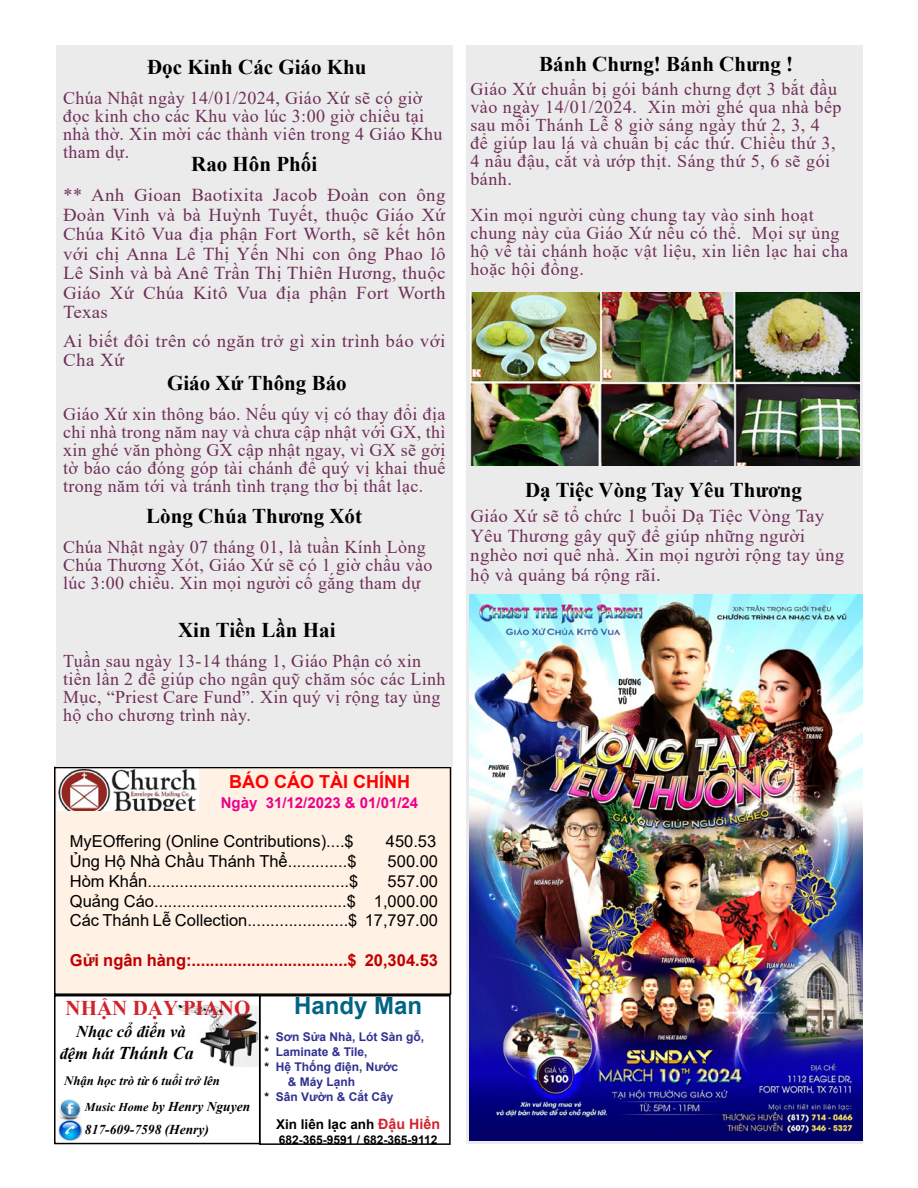
<style>
.page{position:relative;width:918px;height:1188px;background:#fff}
.page>*{position:absolute;margin:0;border:0;box-sizing:border-box;transform-origin:0 0}
.t1{font:700 24px "Arial";color:#006484}
.t2{font:700 21px "Times New Roman";color:#000}
.t3{font:700 21px "Times New Roman";color:#d2232a}
.t4{font:18.15px/19.5px "Times New Roman";letter-spacing:.02em;color:#6e2f58}
.t5{font:18px/18px "Times New Roman";letter-spacing:.02em;color:#6e2f58}
.t6{font:700 18px "Arial";color:#f00}
.t7{font:16.5px/19.8px "Arial";color:#000;text-align:justify}
.t8{font:700 16.5px "Arial";color:#c00000}
.t9{font:italic 700 16.5px/22.2px "Times New Roman";color:#000;text-align:center}
.t10{font:700 15px "Arial";color:#ec008c}
.t11{font:italic 700 13.5px/22.2px "Times New Roman";color:#000}
.t12{font:700 13.5px "Arial";color:#000}
.t13{font:italic 700 12.75px "Times New Roman";color:#000}
.t14{font:700 12px "Arial";color:#2f3191}
.t15{font:700 12px "Arial";color:#000}
.s1{font-size:18px}
.s2{font-size:12px}
.s3{color:#000}
.s4{font-size:14.25px;color:#d2232a}
</style>
<div class="page">
<div style="left:55px;top:768px;width:396px;height:226px;background:#fff1e4"></div>
<div style="left:54px;top:767px;width:397px;height:228px;border:2px solid #000"></div>
<img style="left:57px;top:769px;width:142px;height:42px">
<div style="left:57px;top:45px;width:396px;height:722px;background:#ecebec"></div>
<img style="left:175px;top:1005px;width:83px;height:61px">
<div style="left:54px;top:995px;width:207px;height:149px;border:2px solid #000"></div>
<div style="left:466px;top:45px;width:397px;height:1099px;background:#ecebec"></div>
<img style="left:59px;top:1099px;width:23px;height:41px">
<div style="left:259px;top:995px;width:192px;height:150px;border:2px solid #000"></div>
<img style="left:470px;top:293px;width:390px;height:172px">
<img style="left:469px;top:595px;width:394px;height:545px">
<p class="t2" style="left:147px;top:52px;width:221px">Đọc Kinh Các Giáo Khu</p>
<p class="t5" style="left:63px;top:89px;width:381px">Chúa Nhật ngày 14/01/2024, Giáo Xứ sẽ có giờ<br>đọ c kinh cho các Khu vào lúc 3:00 giờ chiều tại nhà thờ. Xin mời các thành viên trong 4 Giáo Khu tham dự .</p>
<p class="t2" style="left:191px;top:149px;width:128px">Rao Hôn Phối</p>
<p class="t4" style="left:63px;top:185px;width:384px;text-align:justify">** Anh Gioan Baotixita Jacob Đoàn con ông Đoàn Vinh và bà Huỳnh Tuyết, thuộc Giáo Xứ Chúa Kitô Vua địa phận Fort Worth, sẽ kết hôn với chị Anna Lê Thị Yến Nhi con ông Phao lô Lê Sinh và bà Anê Trần Thị Thiên Hương, thuộc Giáo Xứ Chúa Kitô Vua địa phận Fort Worth Texas</p>
<p class="t4" style="left:63px;top:331px;width:384px">Ai biết đôi trên có ngăn trở gì xin trình báo với<br>Cha Xứ</p>
<p class="t2" style="left:167px;top:368px;width:181px">Giáo Xứ Thông Báo</p>
<p class="t5" style="left:63px;top:404px;width:384px">Giáo Xứ xin thông báo. Nếu qúy vị có thay đổi địa chỉ nhà trong năm nay và chưa cập nhật với GX, thì xin ghé văn phòng GX cập nhật ngay, vì GX sẽ gởi tờ báo cáo đóng góp tài chánh để quý vị khai thuế trong năm tới và tránh tình trạng thơ bị thất lạc.</p>
<p class="t2" style="left:146px;top:501px;width:217px">Lòng Chúa Thương Xót</p>
<p class="t5" style="left:63px;top:538px;width:371px">Chúa Nhật ngày 07 tháng 01, là tuần Kính Lòng<br>Chúa Thương Xót, Giáo Xứ sẽ có 1 giờ chầu vào lúc 3:00 chiều. Xin mọi người cố gắng tham dự</p>
<p class="t2" style="left:178px;top:614px;width:159px">Xin Tiền Lần Hai</p>
<p class="t5" style="left:63px;top:651px;width:384px">Tuần sau ngày 13-14 tháng 1, Giáo Phận có xin tiền lần 2 để giúp cho ngân quỹ chăm só c các Linh Mục, “Priest Care Fund”. Xin quý vị rộng tay ủng hộ cho chương trình này.</p>
<p class="t6" style="left:229px;top:769px;width:182px">BÁO CÁO TÀI CHÍNH</p>
<p class="t10" style="left:221px;top:792px;width:199px">Ngày 31/12/2023 &amp; 01/01/24</p>
<p class="t7" style="left:70px;top:831px;width:285px">MyEOffering (Online Contributions)....$</p>
<p class="t7" style="left:386px;top:831px;width:52px">450.53</p>
<p class="t7" style="left:70px;top:851px;width:288px">Ủng Hộ Nhà Chầu Thánh Thể.............$</p>
<p class="t7" style="left:388px;top:851px;width:52px">500.00</p>
<p class="t7" style="left:70px;top:871px;width:290px">Hòm Khấn............................................$</p>
<p class="t7" style="left:70px;top:871px;width:370px;text-indent:318px">557.00<br>Quảng Cáo..........................................$ 1,000.00<br>Các Thánh Lễ Collection......................$ 17,797.00</p>
<p class="t8" style="left:70px;top:949px;width:370px">Gửi ngân hàng:..................................$ 20,304.53</p>
<p class="t3" style="left:66px;top:993px;width:186px">NHẬN DẠY PIANO</p>
<p class="t9" style="left:60px;top:1020px;width:136px">Nhạc cổ điển và đệm hát <span class="s1">Thánh Ca</span></p>
<p class="t13" style="left:64px;top:1072px;width:157px">Nhận học trò từ 6 tuổi trở lên</p>
<p class="t11" style="left:85px;top:1095px;width:167px"><span class="s2">Music Home</span> by Henry Nguyen<br>817-609-7598 (Henry)</p>
<h1 class="t1" style="left:294px;top:988px;width:130px">Handy Man</h1>
<p class="t14" style="left:264px;top:1028px;width:161px"><span class="s3">*</span> Sơn Sửa Nhà, Lót Sàn gỗ,</p>
<p class="t14" style="left:264px;top:1043px;width:105px"><span class="s3">*</span> Laminate &amp; Tile,</p>
<p class="t14" style="left:264px;top:1058px;width:135px"><span class="s3">*</span> Hệ Thống điện, Nước</p>
<p class="t14" style="left:288px;top:1073px;width:69px">&amp; Máy Lạnh</p>
<p class="t14" style="left:264px;top:1088px;width:131px"><span class="s3">*</span> Sân Vườn &amp; Cắt Cây</p>
<p class="t12" style="left:276px;top:1115px;width:165px">Xin liên lạc anh <span class="s4">Đậu Hiển</span></p>
<p class="t15" style="left:279px;top:1131px;width:160px">682-365-9591 / 682-365-9112</p>
<p class="t2" style="left:539px;top:49px;width:255px">Bánh Chưng! Bánh Chưng !</p>
<p class="t5" style="left:470px;top:80px;width:373px">Giáo Xứ chuẩn bị gói bánh chưng đợt 3 bắt đầu vào ngày 14/01/2024. Xin mời ghé qua nhà bếp sau mỗi Thánh Lễ 8 giờ sáng ngày thứ 2, 3, 4<br>để giúp lau lá và chuẩn bị các thứ . Chiều thứ 3, 4 nấu đậu, cắt và ướp thịt. Sáng thứ 5, 6 sẽ gói bánh.</p>
<p class="t5" style="left:470px;top:206px;width:379px">Xin mọ i người cùng chung tay vào sinh hoạt chung này của Giáo Xứ nếu có thể . Mọi sự ủng hộ về tài chánh hoặc vật liệu, xin liên lạc hai cha hoặc hội đồng.</p>
<p class="t2" style="left:525px;top:474px;width:278px">Dạ Tiệc Vòng Tay Yêu Thương</p>
<p class="t4" style="left:470px;top:506px;width:376px">Giáo Xứ sẽ tổ chức 1 buổi Dạ Tiệc Vòng Tay Yêu Thương gây quỹ để giúp những người nghèo nơi quê nhà . Xin mọ i người rộng tay ủng hộ và quảng bá rộng rãi.</p>
</div>
